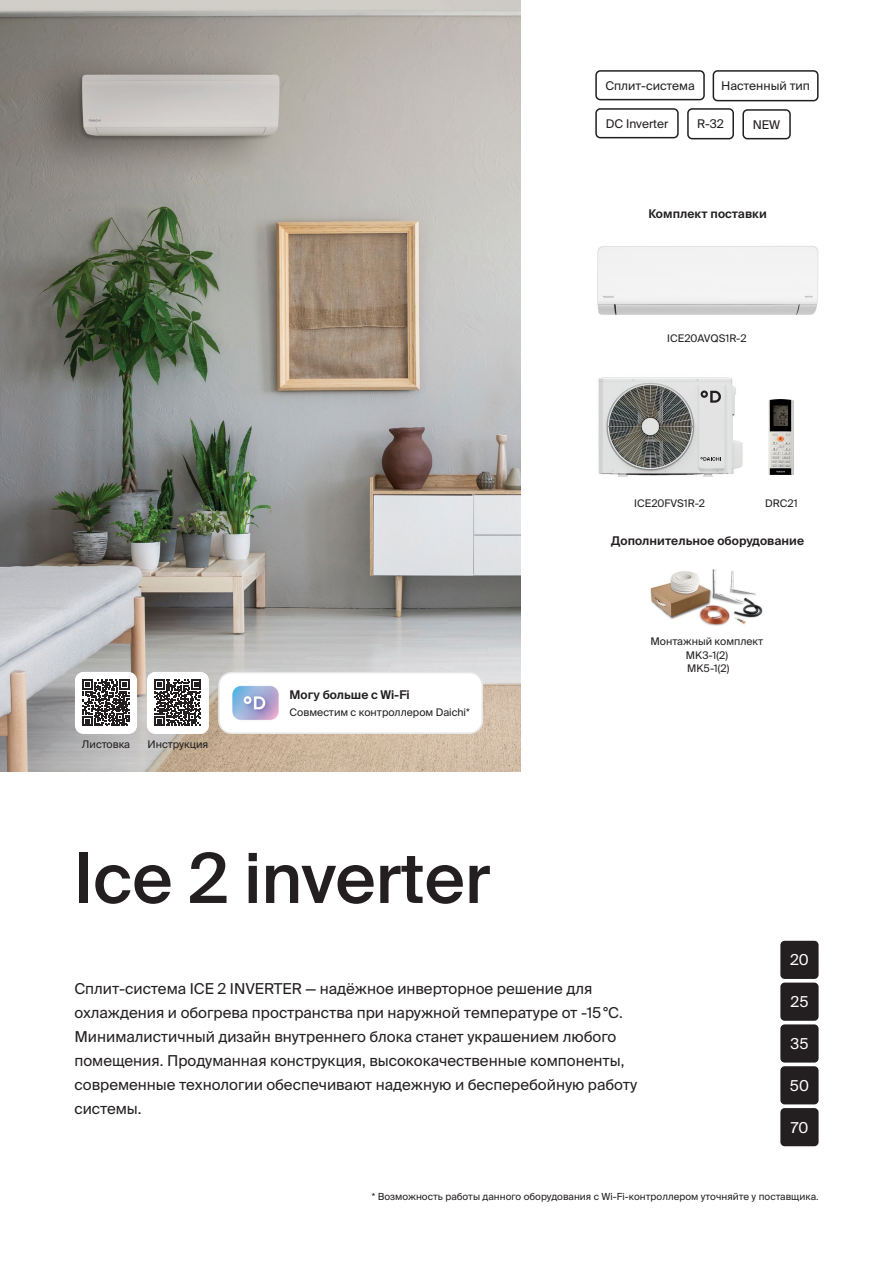
<style>
.page{position:relative;width:893px;height:1263px;background:#fff}
.page>*{position:absolute;margin:0;border:0;box-sizing:border-box;transform-origin:0 0}
.t1{font:500 69px "Suisse Intl";color:#231f20}
.t2{font:15px/24px "Suisse Intl";color:#231f20}
.t3{font:15px "Suisse Intl";color:#fff}
.Table_title{font:600 12px "Suisse Intl";letter-spacing:.005em;color:#231f20}
.t4{font:12px "Suisse Intl";color:#231f20}
.Picture_sign{font:10.5px "Suisse Intl";color:#231f20}
.table_text{font:9.75px "Suisse Intl";letter-spacing:.005em;color:#231f20}
</style>
<div class="page">
<img style="left:0;top:0;width:520px;height:771px">
<img style="left:597px;top:246px;width:222px;height:69px">
<img style="left:650px;top:569px;width:113px;height:57px">
<div style="left:219px;top:673px;width:263px;height:60px;background:#fff;border-radius:13px"></div>
<div style="left:218px;top:672px;width:265px;height:62px;border:2px solid #e6e7e9;border-radius:13px"></div>
<img style="left:232px;top:685px;width:47px;height:35px">
<div style="left:595px;top:108px;width:84px;height:30px;border:2px solid #231f20;border-radius:4px"></div>
<div style="left:595px;top:70px;width:110px;height:30px;border:2px solid #231f20;border-radius:4px"></div>
<div style="left:687px;top:108px;width:47px;height:31px;border:2px solid #231f20;border-radius:4px"></div>
<div style="left:780px;top:982px;width:39px;height:39px;background:#231f20;border-radius:4px"></div>
<div style="left:780px;top:941px;width:39px;height:38px;background:#231f20;border-radius:4px"></div>
<div style="left:780px;top:1024px;width:39px;height:38px;background:#231f20;border-radius:4px"></div>
<div style="left:780px;top:1066px;width:39px;height:38px;background:#231f20;border-radius:4px"></div>
<div style="left:780px;top:1108px;width:39px;height:38px;background:#231f20;border-radius:4px"></div>
<div style="left:75px;top:672px;width:62px;height:62px;background:#fff;border-radius:9px"></div>
<svg style="left:83px;top:680px;width:46px;height:46px"></svg>
<div style="left:147px;top:672px;width:62px;height:62px;background:#fff;border-radius:9px"></div>
<svg style="left:155px;top:680px;width:46px;height:46px"></svg>
<div style="left:713px;top:70px;width:106px;height:31px;border:2px solid #231f20;border-radius:4px"></div>
<img style="left:768px;top:400px;width:25px;height:75px">
<div style="left:742px;top:109px;width:49px;height:30px;border:2px solid #231f20;border-radius:4px"></div>
<img style="left:598px;top:377px;width:145px;height:100px">
<svg style="left:701px;top:390px;width:20px;height:13px"></svg>
<svg style="left:700px;top:457px;width:21px;height:4px"></svg>
<p class="t4" style="left:605px;top:78px;width:91px">Сплит-система</p>
<p class="t4" style="left:721px;top:79px;width:90px">Настенный тип</p>
<p class="t4" style="left:606px;top:116px;width:64px">DC Inverter</p>
<p class="t4" style="left:697px;top:117px;width:28px">R-32</p>
<p class="t4" style="left:753px;top:117px;width:29px">NEW</p>
<p class="Table_title" style="left:648px;top:207px;width:120px">Комплект поставки</p>
<p class="Picture_sign" style="left:667px;top:332px;width:81px">ICE20AVQS1R-2</p>
<p class="Picture_sign" style="left:634px;top:497px;width:72px">ICE20FVS1R-2</p>
<p class="Table_title" style="left:611px;top:534px;width:194px">Дополнительное оборудование</p>
<p class="Picture_sign" style="left:765px;top:497px;width:34px">DRC21</p>
<p class="Picture_sign" style="left:82px;top:738px;width:50px">Листовка</p>
<p class="Picture_sign" style="left:147px;top:738px;width:62px">Инструкция</p>
<p class="Table_title" style="left:290px;top:688px;width:121px">Могу больше с Wi-Fi</p>
<p class="Picture_sign" style="left:290px;top:706px;width:182px">Совместим с контроллером Daichi*</p>
<p class="Picture_sign" style="left:650px;top:636px;width:114px">Монтажный комплект</p>
<p class="Picture_sign" style="left:686px;top:649px;width:43px">MK3-1(2)</p>
<p class="Picture_sign" style="left:687px;top:663px;width:44px">MK5-1(2)</p>
<p class="t1" style="left:74px;top:839px;width:417px">Ice 2 inverter</p>
<p class="t2" style="left:74px;top:977px;width:564px">Сплит-система ICE 2 INVERTER — надёжное инверторное решение для охлаждения и обогрева пространства при наружной температуре от -15°С.<br>Минималистичный дизайн внутреннего блока станет украшением любого помещения. Продуманная конструкция, высококачественные компоненты, современные технологии обеспечивают надежную и бесперебойную работу системы.</p>
<p class="t3" style="left:790px;top:951px;width:20px">20</p>
<p class="t3" style="left:790px;top:993px;width:19px">25</p>
<p class="t3" style="left:790px;top:1035px;width:19px">35</p>
<p class="t3" style="left:790px;top:1077px;width:21px">50</p>
<p class="t3" style="left:791px;top:1119px;width:19px">70</p>
<p class="table_text" style="left:372px;top:1191px;width:448px">* Возможность работы данного оборудования с Wi-Fi-контроллером уточняйте у поставщика.</p>
</div>
